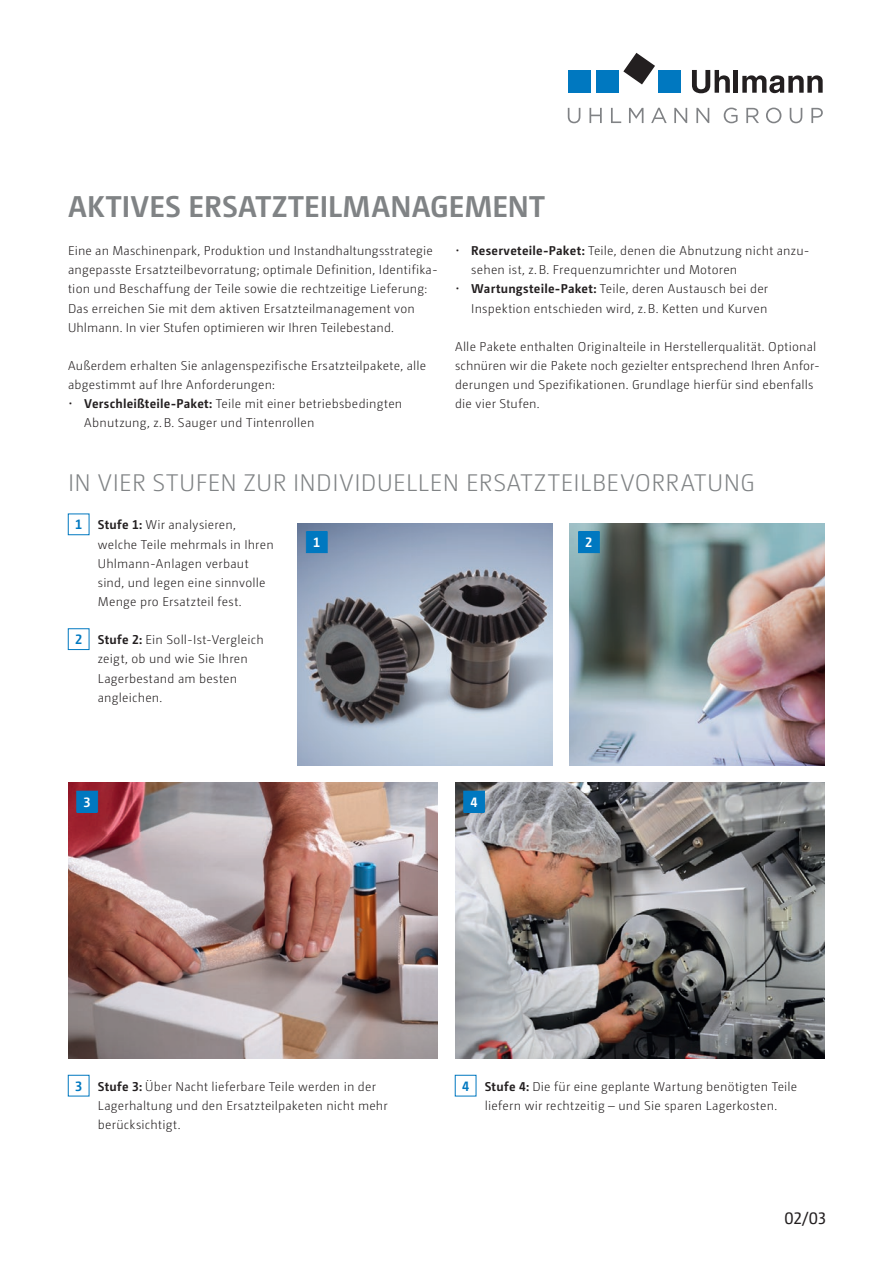
<style>
.page{position:relative;width:893px;height:1263px;background:#fff}
.page>*{position:absolute;margin:0;border:0;box-sizing:border-box;transform-origin:0 0}
.t1{font:700 30px "Camingo Dos Pro";letter-spacing:.005em;color:#808385}
.t2{font:300 24px "Camingo Dos Pro";letter-spacing:.02em;color:#808385}
.t3{font:16.5px "Camingo Dos Pro";color:#231f20}
.t4{font:700 13.5px "Camingo Dos Pro";color:#fff}
.t5{font:700 13.5px "Camingo Dos Pro";color:#0078c0}
.t6{font:300 12.75px/19.2px "Camingo Dos Pro";letter-spacing:.015em;color:#231f20}
.s1{font-weight:700}
</style>
<div class="page">
<img style="left:298px;top:523px;width:255px;height:242px">
<img style="left:68px;top:782px;width:370px;height:277px">
<img style="left:455px;top:782px;width:370px;height:277px">
<img style="left:570px;top:523px;width:255px;height:242px">
<div style="left:306px;top:531px;width:21px;height:22px;border:1px solid #0078c0"></div>
<div style="left:307px;top:532px;width:20px;height:21px;background:#0078c0"></div>
<div style="left:77px;top:791px;width:21px;height:21px;border:1px solid #0078c0"></div>
<div style="left:77px;top:791px;width:20px;height:21px;background:#0078c0"></div>
<div style="left:463px;top:791px;width:22px;height:21px;border:1px solid #0078c0"></div>
<div style="left:464px;top:791px;width:20px;height:21px;background:#0078c0"></div>
<div style="left:578px;top:531px;width:22px;height:22px;border:1px solid #0078c0"></div>
<div style="left:579px;top:532px;width:20px;height:21px;background:#0078c0"></div>
<svg style="left:623px;top:53px;width:32px;height:31px"></svg>
<div style="left:568px;top:70px;width:22px;height:23px;background:#0078c0"></div>
<div style="left:596px;top:70px;width:23px;height:23px;background:#0078c0"></div>
<div style="left:658px;top:70px;width:23px;height:23px;background:#0078c0"></div>
<svg style="left:692px;top:70px;width:38px;height:23px"></svg>
<hr style="left:734px;top:70px;width:4px;height:23px;background:#231f20">
<svg style="left:742px;top:75px;width:81px;height:18px"></svg>
<svg style="left:568px;top:108px;width:255px;height:15px"></svg>
<div style="left:68px;top:628px;width:21px;height:22px;border:1px solid #0078c0"></div>
<h1 class="t1" style="left:68px;top:188px;width:478px">AKTIVES ERSATZTEILMANAGEMENT</h1>
<p class="t6" style="left:68px;top:241px;width:371px">Eine an Maschinenpark, Produktion und Instandhaltungsstrategie angepasste Ersatzteilbevorratung; optimale Definition, Identifika&shy;tion und Beschaffung der Teile sowie die rechtzeitige Lieferung:<br>Das erreichen Sie mit dem aktiven Ersatzteilmanagement von Uhlmann. In vier Stufen optimieren wir Ihren Teilebestand.</p>
<p class="t6" style="left:68px;top:356px;width:360px">Außerdem erhalten Sie anlagenspezifische Ersatzteilpakete, alle abgestimmt auf Ihre Anforderungen:</p>
<p class="t6" style="left:84px;top:394px;width:319px;text-indent:-16px">• <span class="s1">Verschleißteile-Paket:</span> Teile mit einer betriebsbedingten<br>Abnutzung, z. B. Sauger und Tintenrollen</p>
<p class="t6" style="left:471px;top:241px;width:340px;text-indent:-16px">• <span class="s1">Reserveteile-Paket:</span> Teile, denen die Abnutzung nicht anzu&shy;sehen ist, z. B. Frequenzumrichter und Motoren</p>
<p class="t6" style="left:455px;top:279px;width:315px;text-align:right">• <span class="s1">Wartungsteile-Paket:</span> Teile, deren Austausch bei der<br>Inspektion entschieden wird, z. B. Ketten und Kurven</p>
<p class="t6" style="left:455px;top:337px;width:366px">Alle Pakete enthalten Originalteile in Herstellerqualität. Optional schnüren wir die Pakete noch gezielter entsprechend Ihren Anfor&shy;derungen und Spezifikationen. Grundlage hierfür sind ebenfalls die vier Stufen.</p>
<h2 class="t2" style="left:68px;top:469px;width:688px">IN VIER STUFEN ZUR INDIVIDUELLEN ERSATZTEILBEVORRATUNG</h2>
<p class="t5" style="left:75px;top:517px;width:9px">1</p>
<p class="t5" style="left:75px;top:631px;width:9px">2</p>
<p class="t6" style="left:98px;top:515px;width:177px"><span class="s1">Stufe 1:</span> Wir analysieren, welche Teile mehrmals in Ihren<br>Uhlmann-Anlagen verbaut sind, und legen eine sinnvolle<br>Menge pro Ersatzteil fest.</p>
<p class="t6" style="left:98px;top:630px;width:167px"><span class="s1">Stufe 2:</span> Ein Soll-Ist-Vergleich zeigt, ob und wie Sie Ihren<br>Lagerbestand am besten angleichen.</p>
<p class="t4" style="left:313px;top:534px;width:9px">1</p>
<p class="t4" style="left:84px;top:794px;width:9px">3</p>
<p class="t4" style="left:470px;top:794px;width:9px">4</p>
<p class="t4" style="left:585px;top:534px;width:9px">2</p>
<p class="t6" style="left:98px;top:1077px;width:291px"><span class="s1">Stufe 3:</span> Über Nacht lieferbare Teile werden in der<br>Lagerhaltung und den Ersatzteilpaketen nicht mehr berücksichtigt.</p>
<p class="t6" style="left:485px;top:1077px;width:314px"><span class="s1">Stufe 4:</span> Die für eine geplante Wartung benötigten Teile liefern wir rechtzeitig – und Sie sparen Lagerkosten.</p>
<p class="t5" style="left:75px;top:1078px;width:9px">3</p>
<p class="t5" style="left:462px;top:1078px;width:9px">4</p>
<p class="t3" style="left:784px;top:1209px;width:43px">02/03</p>
</div>
